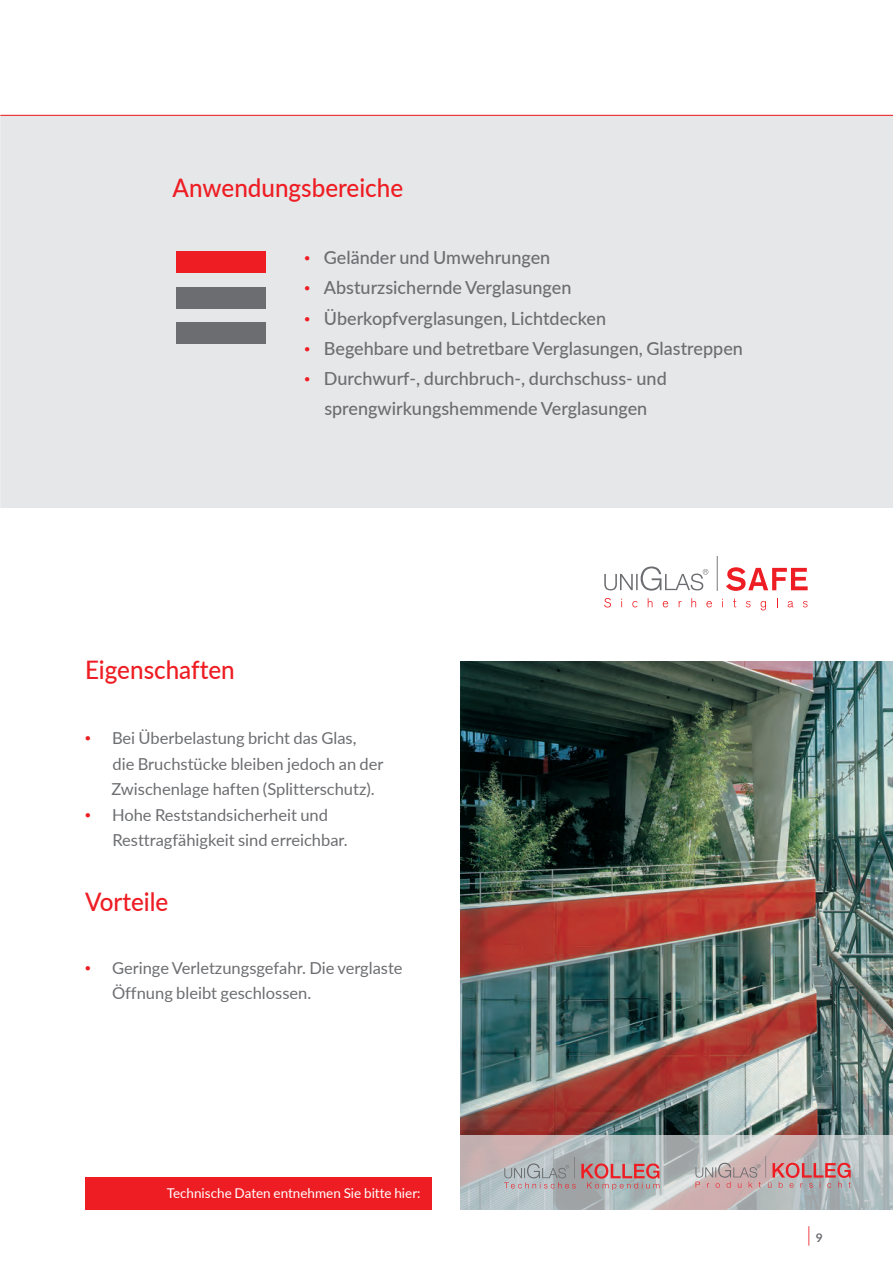
<style>
.page{position:relative;width:893px;height:1263px;background:#fff}
.page>*{position:absolute;margin:0;border:0;box-sizing:border-box;transform-origin:0 0}
.t1{font:500 25.5px "Lato";color:#ee1d23;scale:.95 1}
.t2{font:300 21px "Lato";color:#ee1d23}
.t3{font:500 18px/30.2px "Lato";color:#6c6d70;text-align:center}
.t4{font:16.5px/25.5px "Lato";color:#6c6d70}
.t5{font:13.5px "Lato";color:#fff}
.s1{font-weight:700;font-size:12px;color:#6c6d70}
</style>
<div class="page">
<div style="left:0;top:115px;width:893px;height:393px;background:#e6e7e9"></div>
<img style="left:461px;top:661px;width:432px;height:474px">
<hr style="left:0;top:115px;width:893px;height:1px;background:#ee1d23">
<div style="left:176px;top:322px;width:89px;height:21px;background:#6c6d70"></div>
<div style="left:176px;top:287px;width:89px;height:22px;background:#6c6d70"></div>
<div style="left:176px;top:252px;width:89px;height:21px;background:#ee1d23"></div>
<svg style="left:460px;top:1135px;width:433px;height:75px;background:#b9b9bb"></svg>
<div style="left:85px;top:1177px;width:347px;height:33px;background:#ee1d23"></div>
<svg style="left:504px;top:1157px;width:155px;height:33px;background:#b2a2a4"></svg>
<svg style="left:695px;top:1156px;width:156px;height:32px;background:#c3a4a6"></svg>
<svg style="left:604px;top:556px;width:114px;height:35px"></svg>
<svg style="left:726px;top:567px;width:82px;height:24px"></svg>
<svg style="left:604px;top:598px;width:7px;height:9px"></svg>
<svg style="left:632px;top:601px;width:6px;height:6px"></svg>
<svg style="left:648px;top:598px;width:4px;height:9px"></svg>
<svg style="left:663px;top:601px;width:5px;height:6px"></svg>
<svg style="left:691px;top:598px;width:5px;height:9px"></svg>
<svg style="left:706px;top:601px;width:6px;height:6px"></svg>
<svg style="left:733px;top:598px;width:3px;height:9px"></svg>
<svg style="left:746px;top:601px;width:5px;height:6px"></svg>
<svg style="left:761px;top:601px;width:5px;height:9px"></svg>
<svg style="left:788px;top:601px;width:5px;height:6px"></svg>
<svg style="left:803px;top:601px;width:4px;height:6px"></svg>
<h1 class="t1" style="left:173px;top:170px;width:244px">Anwendungsbereiche</h1>
<p class="t3" style="left:305px;top:242px;width:247px"><sup>●</sup> Geländer und Umwehrungen</p>
<p class="t3" style="left:305px;top:272px;width:268px"><sup>●</sup> Absturzsichernde Verglasungen</p>
<p class="t3" style="left:305px;top:302px;width:303px"><sup>●</sup> Überkopfverglasungen, Lichtdecken</p>
<p class="t3" style="left:305px;top:332px;width:440px"><sup>●</sup> Begehbare und betretbare Verglasungen, Glastreppen</p>
<p class="t3" style="left:305px;top:362px;width:364px"><sup>●</sup> Durchwurf-, durchbruch-, durchschuss- und sprengwirkungshemmende Verglasungen</p>
<h1 class="t1" style="left:85px;top:652px;width:159px">Eigenschaften</h1>
<p class="t4" style="left:111px;top:724px;width:274px;text-indent:-26px"><sup>●</sup> Bei Überbelastung bricht das Glas,<br>die Bruchstücke bleiben jedoch an der<br>Zwischenlage haften (Splitterschutz).</p>
<p class="t4" style="left:112px;top:801px;width:237px;text-indent:-27px"><sup>●</sup> Hohe Reststandsicherheit und<br>Resttragfähigkeit sind erreichbar.</p>
<h1 class="t1" style="left:85px;top:884px;width:89px">Vorteile</h1>
<p class="t4" style="left:112px;top:954px;width:292px;text-indent:-27px"><sup>●</sup> Geringe Verletzungsgefahr. Die verglaste<br>Öffnung bleibt geschlossen.</p>
<p class="t5" style="left:167px;top:1184px;width:255px">Technische Daten entnehmen Sie bitte hier:</p>
<p class="t2" style="left:806px;top:1219px;width:18px">| <span class="s1">9</span></p>
</div>
